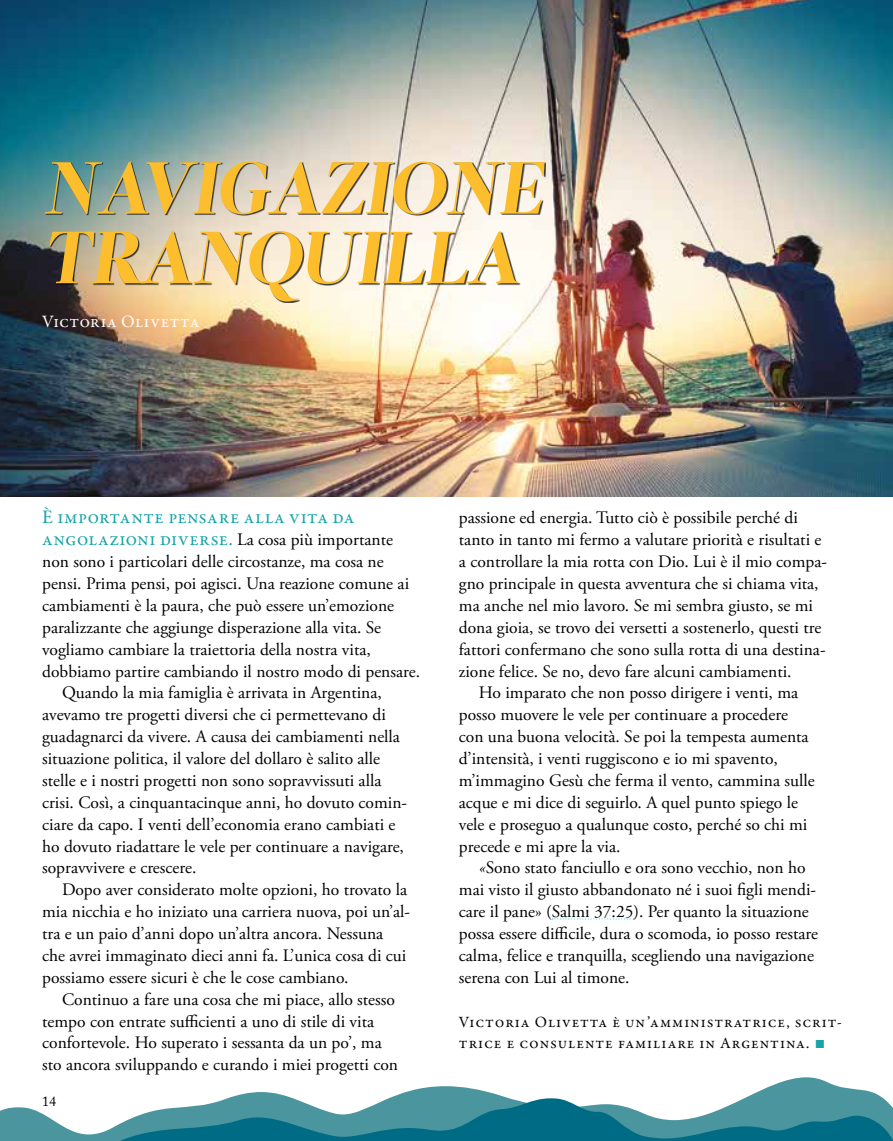
<style>
.page{position:relative;width:893px;height:1141px;background:#fff}
.page>*{position:absolute;margin:0;border:0;box-sizing:border-box;transform-origin:0 0}
.t1{font:italic 73.5px/69.5px "Leitura Display";letter-spacing:.005em;color:#fcbe2c}
.t2{font:19.25px/21.9px "Garamond Premr Pro";letter-spacing:.02em;color:#16a3aa}
.t3{font:17.5px "Adobe Garamond Pro";color:#000}
.t4{font:17.5px "Garamond Premr Pro";letter-spacing:.025em;color:#fff}
.t5{font:15.75px/21.9px "Garamond Premr Pro";letter-spacing:.06em;color:#000}
.t6{font:14px "Adobe Caslon Pro";color:#000}
.s1{font-family:"Adobe Garamond Pro";font-size:17.5px;color:#000}
.s2{font-style:italic}
.s3{font-family:"Arial";font-size:17.32px;color:#16a3aa}
</style>
<div class="page">
<img style="left:0;top:0;width:893px;height:496px">
<svg style="left:228px;top:1077px;width:655px;height:21px"></svg>
<svg style="left:0;top:1098px;width:893px;height:43px"></svg>
<div style="left:46px;top:163px;width:500px;height:140px;background:#000;opacity:.75"></div>
<svg style="left:552px;top:918px;width:82px;height:1px"></svg>
<h1 class="t1" style="left:43px;top:154px;width:501px">NAVIGAZIONE<br>TRANQUILLA</h1>
<p class="t4" style="left:42px;top:310px;width:159px">Victoria Olivetta</p>
<p class="t2" style="left:42px;top:507px;width:352px">È importante pensare alla vita da angolazioni diverse. <span class="s1">La cosa più importante</span></p>
<p class="t3" style="left:42px;top:551px;width:343px">non sono i particolari delle circostanze, ma cosa ne</p>
<p class="t3" style="left:42px;top:573px;width:368px">pensi. Prima pensi, poi agisci. Una reazione comune ai</p>
<p class="t3" style="left:42px;top:595px;width:353px">cambiamenti è la paura, che può essere un’emozione</p>
<p class="t3" style="left:42px;top:617px;width:341px">paralizzante che aggiunge disperazione alla vita. Se</p>
<p class="t3" style="left:42px;top:639px;width:330px">vogliamo cambiare la traiettoria della nostra vita,</p>
<p class="t3" style="left:42px;top:660px;width:379px">dobbiamo partire cambiando il nostro modo di pensare.</p>
<p class="t3" style="left:62px;top:682px;width:321px">Quando la mia famiglia è arrivata in Argentina,</p>
<p class="t3" style="left:42px;top:704px;width:345px">avevamo tre progetti diversi che ci permettevano di</p>
<p class="t3" style="left:42px;top:726px;width:359px">guadagnarci da vivere. A causa dei cambiamenti nella</p>
<p class="t3" style="left:42px;top:748px;width:340px">situazione politica, il valore del dollaro è salito alle</p>
<p class="t3" style="left:42px;top:770px;width:341px">stelle e i nostri progetti non sono sopravvissuti alla</p>
<p class="t3" style="left:42px;top:792px;width:366px">crisi. Così, a cinquantacinque anni, ho dovuto comin-</p>
<p class="t3" style="left:42px;top:814px;width:355px">ciare da capo. I venti dell’economia erano cambiati e</p>
<p class="t3" style="left:42px;top:835px;width:363px">ho dovuto riadattare le vele per continuare a navigare,</p>
<p class="t3" style="left:42px;top:857px;width:156px">sopravvivere e crescere.</p>
<p class="t3" style="left:62px;top:879px;width:347px">Dopo aver considerato molte opzioni, ho trovato la</p>
<p class="t3" style="left:42px;top:901px;width:370px">mia nicchia e ho iniziato una carriera nuova, poi un’al-</p>
<p class="t3" style="left:42px;top:923px;width:343px">tra e un paio d’anni dopo un’altra ancora. Nessuna</p>
<p class="t3" style="left:42px;top:945px;width:366px">che avrei immaginato dieci anni fa. L’unica cosa di cui</p>
<p class="t3" style="left:42px;top:967px;width:308px">possiamo essere sicuri è che le cose cambiano.</p>
<p class="t3" style="left:62px;top:989px;width:334px">Continuo a fare una cosa che mi piace, allo stesso</p>
<p class="t3" style="left:42px;top:1010px;width:333px">tempo con entrate sufficienti a uno di stile di vita</p>
<p class="t3" style="left:42px;top:1032px;width:341px">confortevole. Ho superato i sessanta da un po’, ma</p>
<p class="t3" style="left:42px;top:1054px;width:357px">sto ancora sviluppando e curando i miei progetti con</p>
<p class="t6" style="left:42px;top:1093px;width:15px">14</p>
<p class="t3" style="left:459px;top:507px;width:340px">passione ed energia. Tutto ciò è possibile perché di</p>
<p class="t3" style="left:459px;top:529px;width:364px">tanto in tanto mi fermo a valutare priorità e risultati e</p>
<p class="t3" style="left:459px;top:551px;width:370px">a controllare la mia rotta con Dio. Lui è il mio compa-</p>
<p class="t3" style="left:459px;top:573px;width:361px">gno principale in questa avventura che si chiama vita,</p>
<p class="t3" style="left:459px;top:595px;width:356px">ma anche nel mio lavoro. Se mi sembra giusto, se mi</p>
<p class="t3" style="left:459px;top:617px;width:364px">dona gioia, se trovo dei versetti a sostenerlo, questi tre</p>
<p class="t3" style="left:459px;top:639px;width:368px">fattori confermano che sono sulla rotta di una destina-</p>
<p class="t3" style="left:459px;top:660px;width:334px">zione felice. Se no, devo fare alcuni cambiamenti.</p>
<p class="t3" style="left:479px;top:682px;width:321px">Ho imparato che non posso dirigere i venti, ma</p>
<p class="t3" style="left:459px;top:704px;width:331px">posso muovere le vele per continuare a procedere</p>
<p class="t3" style="left:459px;top:726px;width:351px">con una buona velocità. Se poi la tempesta aumenta</p>
<p class="t3" style="left:459px;top:748px;width:321px">d’intensità, i venti ruggiscono e io mi spavento,</p>
<p class="t3" style="left:459px;top:770px;width:357px">m’immagino Gesù che ferma il vento, cammina sulle</p>
<p class="t3" style="left:459px;top:792px;width:341px">acque e mi dice di seguirlo. A quel punto spiego le</p>
<p class="t3" style="left:459px;top:814px;width:350px">vele e proseguo a qualunque costo, perché so chi mi</p>
<p class="t3" style="left:459px;top:835px;width:163px">precede e mi apre la via.</p>
<p class="t3" style="left:479px;top:857px;width:328px"><span class="s2">«</span>Sono stato fanciullo e ora sono vecchio, non ho</p>
<p class="t3" style="left:459px;top:879px;width:359px">mai visto il giusto abbandonato né i suoi figli mendi-</p>
<p class="t3" style="left:459px;top:901px;width:351px">care il pane» (Salmi 37:25). Per quanto la situazione</p>
<p class="t3" style="left:459px;top:923px;width:361px">possa essere difficile, dura o scomoda, io posso restare</p>
<p class="t3" style="left:459px;top:945px;width:357px">calma, felice e tranquilla, scegliendo una navigazione</p>
<p class="t3" style="left:459px;top:967px;width:172px">serena con Lui al timone.</p>
<p class="t5" style="left:459px;top:1011px;width:384px">Victoria Olivetta è un’amministratrice, scrit&shy;trice e consulente familiare in Argentina. <span class="s3">■</span></p>
</div>
